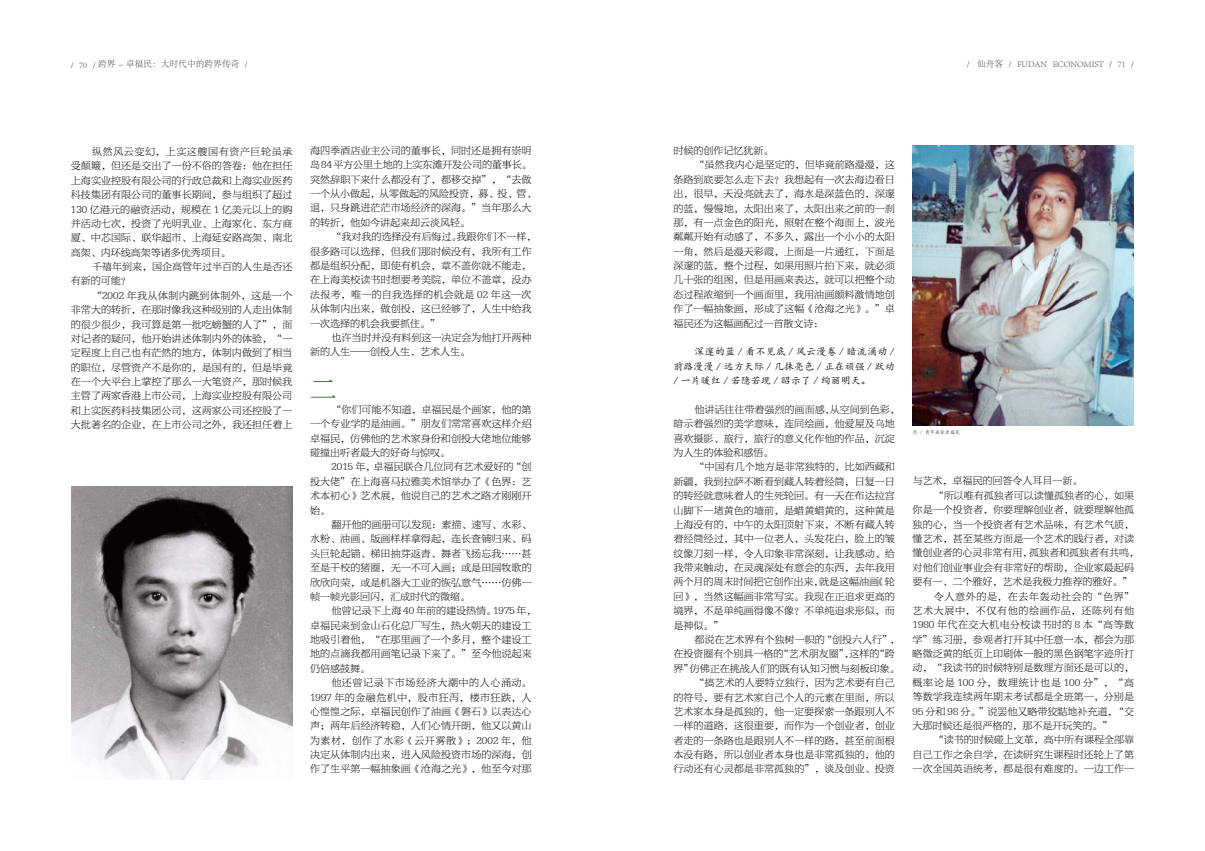
<style>
.page{position:relative;width:1205px;height:851px;background:#fff}
.page>*{position:absolute;margin:0;border:0;box-sizing:border-box;transform-origin:0 0}
.t1{font:26.25px "FZBYFKSK GBK1 0";color:#376e35}
.t2{font:10px/14.4px "FZBYFKSK GBK1 0";letter-spacing:.005em;color:#000;text-align:justify}
.t3{font:10px/14.4px "Kai Ti";letter-spacing:.01em;color:#000;text-align:justify}
.t4{font:10px "FZBYFKSK GBK1 0";letter-spacing:.065em;color:#000}
.t5{font:10px "FZBYFKSK GBK1 0";letter-spacing:.04em;color:#000}
.t6{font:10px "FZBYFKSK GBK1 0";letter-spacing:.07em;color:#000}
.t7{font:300 8.75px "Adobe Song Std";color:#3e3a39}
.t8{font:5px "Fang Song GB2312";color:#3e3a39}
.s1{color:#376e35}
</style>
<div class="page">
<img style="left:912px;top:145px;width:222px;height:280px">
<img style="left:71px;top:487px;width:221px;height:292px">
<p class="t7" style="left:71px;top:59px;width:178px">/ 70 / 跨界 - 卓福民：大时代中的跨界传奇 /</p>
<p class="t7" style="left:967px;top:59px;width:169px">/ 仙舟客 / FUDAN ECONOMIST / 71 /</p>
<p class="t2" style="left:71px;top:145px;width:223px;text-indent:21px">纵然风云变幻，上实这艘国有资产巨轮虽承受颠簸，但还是交出了一份不俗的答卷：他在担任上海实业控股有限公司的行政总裁和上海实业医药科技集团有限公司的董事长期间，参与组织了超过130 亿港元的融资活动，规模在 1 亿美元以上的购并活动七次，投资了光明乳业、上海家化、东方商厦、中芯国际、联华超市、上海延安路高架、南北高架、内环线高架等诸多优秀项目。</p>
<p class="t2" style="left:71px;top:259px;width:223px;text-indent:21px">千禧年到来，国企高管年过半百的人生是否还有新的可能？</p>
<p class="t2" style="left:71px;top:288px;width:223px;text-indent:21px">“2002 年我从体制内跳到体制外，这是一个非常大的转折，在那时像我这种级别的人走出体制的很少很少，我可算是第一批吃螃蟹的人了”，面对记者的疑问，他开始讲述体制内外的体验，“一定程度上自己也有茫然的地方，体制内做到了相当的职位，尽管资产不是你的，是国有的，但是毕竟在一个大平台上掌控了那么一大笔资产，那时候我主管了两家香港上市公司，上海实业控股有限公司和上实医药科技集团公司，这两家公司还控股了一大批著名的企业，在上市公司之外，我还担任着上</p>
<p class="t2" style="left:310px;top:143px;width:228px;text-align:left">海四季酒店业主公司的董事长，同时还是拥有崇明岛84平方公里土地的上实东滩开发公司的董事长。突然辞职下来什么都没有了，都移交掉”，“去做一个从小做起，从零做起的风险投资，募、投、管、退，只身跳进茫茫市场经济的深海。”当年那么大的转折，他如今讲起来却云淡风轻。</p>
<p class="t2" style="left:310px;top:230px;width:228px;text-align:left;text-indent:21px">“我对我的选择没有后悔过。我跟你们不一样，很多路可以选择，但我们那时候没有，我所有工作都是组织分配，即使有机会，章不盖你就不能走，在上海美校读书时想要考美院，单位不盖章，没办法报考，唯一的自我选择的机会就是 02 年这一次从体制内出来，做创投，这已经够了，人生中给我一次选择的机会我要抓住。”</p>
<p class="t2" style="left:310px;top:330px;width:223px;text-indent:21px">也许当时并没有料到这一决定会为他打开两种新的人生——创投人生、艺术人生。</p>
<h1 class="t1" style="left:310px;top:375px;width:28px">二</h1>
<p class="t2" style="left:310px;top:402px;width:223px;text-indent:21px">“你们可能不知道，卓福民是个画家，他的第一个专业学的是油画。”朋友们常常喜欢这样介绍卓福民，仿佛他的艺术家身份和创投大佬地位能够碰撞出听者最大的好奇与惊叹。</p>
<p class="t2" style="left:310px;top:460px;width:223px;text-indent:21px">2015 年，卓福民联合几位同有艺术爱好的“创投大佬”在上海喜马拉雅美术馆举办了《色界：艺术本初心》艺术展，他说自己的艺术之路才刚刚开始。</p>
<p class="t2" style="left:310px;top:517px;width:223px;text-indent:21px">翻开他的画册可以发现：素描、速写、水彩、水粉、油画、版画样样拿得起，连长査铺归来、码头巨轮起锚、梯田抽芽返青、舞者飞扬忘我……甚至是干校的猪圈，无一不可入画；或是田园牧歌的欣欣向荣，或是机器大工业的恢弘意气……仿佛一帧一帧光影回闪，汇成时代的微缩。</p>
<p class="t2" style="left:310px;top:603px;width:228px;text-align:left;text-indent:21px">他曾记录下上海 40 年前的建设热情。1975 年，卓福民来到金山石化总厂写生，热火朝天的建设工地吸引着他，“在那里画了一个多月，整个建设工地的点滴我都用画笔记录下来了。”至今他说起来仍倍感鼓舞。</p>
<p class="t2" style="left:310px;top:675px;width:223px;text-indent:21px">他还曾记录下市场经济大潮中的人心涌动。1997 年的金融危机中，股市狂泻，楼市狂跌，人心惶惶之际，卓福民创作了油画《磐石》以表达心声；两年后经济转稳，人们心情开朗，他又以黄山为素材，创作了水彩《云开雾散》；2002 年，他决定从体制内出来，进入风险投资市场的深海，创作了生平第一幅抽象画《沧海之光》，他至今对那</p>
<p class="t2" style="left:673px;top:144px;width:101px">时候的创作记忆犹新。</p>
<p class="t2" style="left:694px;top:158px;width:202px">“虽然我内心是坚定的，但毕竟前路漫漫，这</p>
<p class="t2" style="left:673px;top:172px;width:223px">条路到底要怎么走下去？我想起有一次去海边看日</p>
<p class="t2" style="left:673px;top:187px;width:223px">出，很早，天没亮就去了，海水是深蓝色的，深邃</p>
<p class="t2" style="left:673px;top:201px;width:223px">的蓝，慢慢地，太阳出来了，太阳出来之前的一刹</p>
<p class="t2" style="left:673px;top:215px;width:223px">那，有一点金色的阳光，照射在整个海面上，波光</p>
<p class="t2" style="left:673px;top:230px;width:223px">粼粼开始有动感了，不多久，露出一个小小的太阳</p>
<p class="t2" style="left:673px;top:244px;width:223px">一角，然后是漫天彩霞，上面是一片通红，下面是</p>
<p class="t2" style="left:673px;top:259px;width:223px">深邃的蓝，整个过程，如果用照片拍下来，就必须</p>
<p class="t2" style="left:673px;top:273px;width:223px">几十张的组图，但是用画来表达，就可以把整个动</p>
<p class="t2" style="left:673px;top:287px;width:223px">态过程浓缩到一个画面里，我用油画颜料激情地创</p>
<p class="t2" style="left:673px;top:302px;width:223px">作了一幅抽象画，形成了这幅《沧海之光》。”卓</p>
<p class="t2" style="left:673px;top:316px;width:151px">福民还为这幅画配过一首散文诗：</p>
<p class="t3" style="left:673px;top:345px;width:223px;text-indent:21px">深邃的蓝 / 看不见底 / 风云漫卷 / 暗流涌动 /前路漫漫 / 远方天际 / 几抹亮色 / 正在顽强 / 跃动/ 一片暖红 / 若隐若现 / 昭示了 / 绚丽明天。</p>
<p class="t2" style="left:673px;top:402px;width:228px;text-align:left;text-indent:21px">他讲话往往带着强烈的画面感，从空间到色彩，暗示着强烈的美学意味，连同绘画，他爱屋及乌地喜欢摄影、旅行，旅行的意义化作他的作品，沉淀为人生的体验和感悟。</p>
<p class="t2" style="left:673px;top:460px;width:223px;text-indent:21px">“中国有几个地方是非常独特的，比如西藏和新疆，我到拉萨不断看到藏人转着经筒，日复一日的转经就意味着人的生死轮回。有一天在布达拉宫山脚下一堵黄色的墙前，是蜡黄蜡黄的，这种黄是上海没有的，中午的太阳顶射下来，不断有藏人转着经筒经过，其中一位老人，头发花白，脸上的皱纹像刀刻一样，令人印象非常深刻，让我感动、给我带来触动，在灵魂深处有意会的东西，去年我用两个月的周末时间把它创作出来，就是这幅油画《轮回》，当然这幅画非常写实。我现在正追求更高的境界，不是单纯画得像不像？不单纯追求形似，而是神似。”</p>
<p class="t2" style="left:694px;top:632px;width:207px">都说在艺术界有个独树一帜的“创投六人行”，</p>
<p class="t2" style="left:673px;top:647px;width:223px">在投资圈有个别具一格的“艺术朋友圈”，这样的“跨</p>
<p class="t2" style="left:673px;top:661px;width:228px">界”仿佛正在挑战人们的既有认知习惯与刻板印象。</p>
<p class="t2" style="left:694px;top:675px;width:202px">“搞艺术的人要特立独行，因为艺术要有自己</p>
<p class="t2" style="left:673px;top:690px;width:223px">的符号，要有艺术家自己个人的元素在里面，所以</p>
<p class="t2" style="left:673px;top:704px;width:223px">艺术家本身是孤独的，他一定要探索一条跟别人不</p>
<p class="t2" style="left:673px;top:718px;width:223px">一样的道路，这很重要，而作为一个创业者，创业</p>
<p class="t2" style="left:673px;top:733px;width:223px">者走的一条路也是跟别人不一样的路，甚至前面根</p>
<p class="t2" style="left:673px;top:747px;width:223px">本没有路，所以创业者本身也是非常孤独的，他的</p>
<p class="t2" style="left:673px;top:761px;width:223px">行动还有心灵都是非常孤独的”，谈及创业、投资</p>
<p class="t8" style="left:912px;top:429px;width:49px"><span class="s1">图</span> / 青年画家卓福民</p>
<p class="t2" style="left:912px;top:474px;width:171px">与艺术，卓福民的回答令人耳目一新。</p>
<p class="t2" style="left:934px;top:488px;width:202px">“所以唯有孤独者可以读懂孤独者的心，如果</p>
<p class="t2" style="left:912px;top:503px;width:223px">你是一个投资者，你要理解创业者，就要理解他孤</p>
<p class="t2" style="left:912px;top:517px;width:223px">独的心，当一个投资者有艺术品味，有艺术气质，</p>
<p class="t2" style="left:912px;top:531px;width:223px">懂艺术，甚至某些方面是一个艺术的践行者，对读</p>
<p class="t2" style="left:912px;top:546px;width:228px">懂创业者的心灵非常有用，孤独者和孤独者有共鸣，</p>
<p class="t2" style="left:912px;top:560px;width:223px">对他们创业事业会有非常好的帮助，企业家最起码</p>
<p class="t2" style="left:912px;top:574px;width:221px">要有一、二个雅好，艺术是我极力推荐的雅好。”</p>
<p class="t4" style="left:934px;top:590px;width:202px">令人意外的是，在去年轰动社会的“色界”</p>
<p class="t4" style="left:912px;top:605px;width:223px">艺术大展中，不仅有他的绘画作品，还陈列有他</p>
<p class="t5" style="left:912px;top:619px;width:223px">1980 年代在交大机电分校读书时的 8 本“高等数</p>
<p class="t2" style="left:912px;top:632px;width:223px">学”练习册，参观者打开其中任意一本，都会为那</p>
<p class="t2" style="left:912px;top:646px;width:223px">略微泛黄的纸页上印刷体一般的黑色钢笔字迹所打</p>
<p class="t2" style="left:912px;top:661px;width:223px">动，“我读书的时候特别是数理方面还是可以的，</p>
<p class="t6" style="left:912px;top:676px;width:223px">概率论是 100 分，数理统计也是 100 分”，“高</p>
<p class="t2" style="left:912px;top:689px;width:223px">等数学我连续两年期末考试都是全班第一，分别是</p>
<p class="t2" style="left:912px;top:704px;width:223px">95 分和 98 分。”说罢他又略带狡黠地补充道，“交</p>
<p class="t2" style="left:912px;top:718px;width:201px">大那时候还是很严格的，那不是开玩笑的。”</p>
<p class="t2" style="left:934px;top:732px;width:202px">“读书的时候碰上文革，高中所有课程全部靠</p>
<p class="t2" style="left:912px;top:747px;width:223px">自己工作之余自学，在读研究生课程时还轮上了第</p>
<p class="t2" style="left:912px;top:761px;width:223px">一次全国英语统考，都是很有难度的。一边工作一</p>
</div>
